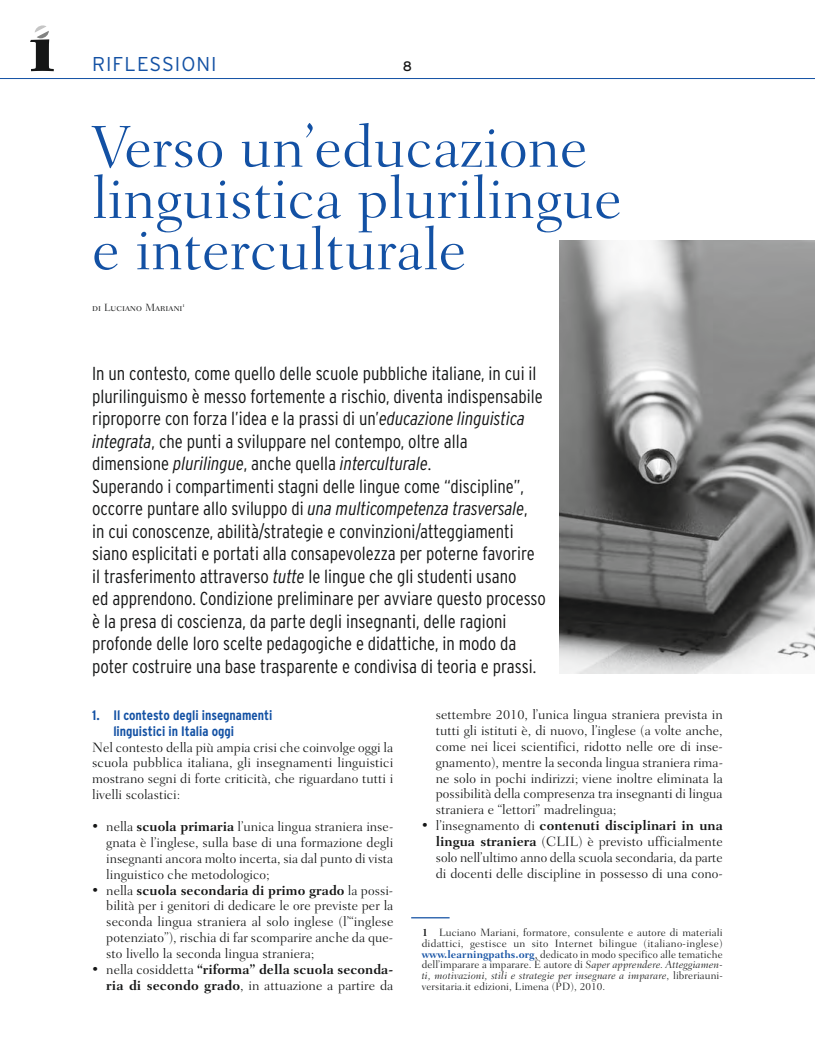
<style>
.page{position:relative;width:815px;height:1046px;background:#fff}
.page>*{position:absolute;margin:0;border:0;box-sizing:border-box;transform-origin:0 0}
.t1{font:300 60px/51.2px "Fairfield LH";color:#1351a4}
.t2{font:300 20px "Interstate";letter-spacing:.05em;color:#1351a4}
.t3{font:300 condensed 18.75px/22.5px "Interstate";color:#151616}
.t4{font:300 13.75px/15.9px "Fairfield LH";color:#151616;text-align:justify}
.t5{font:700 13.75px/15.9px "Fairfield LH";color:#151616;text-align:right}
.t6{font:700 condensed 13.75px/15.9px "Interstate";color:#1351a4}
.t7{font:13.75px "Interstate";color:#151616}
.t8{font:300 10.75px/10.8px "Fairfield LH";letter-spacing:.01em;color:#151616;text-align:justify}
.t9{font:10.62px "Fairfield LH Light SC";color:#151616}
.s1{font-style:italic}
.s2{font-weight:700}
.s3{font-weight:300}
.s4{font-weight:700;color:#1351a4}
</style>
<div class="page">
<hr style="left:0;top:78px;width:815px;height:1px;background:#1351a4">
<svg style="left:30px;top:25px;width:24px;height:46px"></svg>
<hr style="left:411px;top:917px;width:39px;height:1px;background:#1351a4">
<img style="left:560px;top:241px;width:255px;height:432px">
<h2 class="t2" style="left:92px;top:53px;width:126px">RIFLESSIONI</h2>
<p class="t7" style="left:403px;top:58px;width:11px">8</p>
<h1 class="t1" style="left:92px;top:121px;width:531px">Verso un’educazione linguistica plurilingue e interculturale</h1>
<p class="t9" style="left:92px;top:301px;width:94px">di Luciano Mariani<sup>1</sup></p>
<p class="t3" style="left:92px;top:362px;width:455px">In un contesto, come quello delle scuole pubbliche italiane, in cui il plurilinguismo è messo fortemente a rischio, diventa indispensabile riproporre con forza l’idea e la prassi di un’<span class="s1">educazione linguistica integrata</span>, che punti a sviluppare nel contempo, oltre alla dimensione <span class="s1">plurilingue</span>, anche quella <span class="s1">interculturale</span>.<br>Superando i compartimenti stagni delle lingue come “discipline”, occorre puntare allo sviluppo di <span class="s1">una multicompetenza trasversale</span>,<br>in cui conoscenze, abilità/strategie e convinzioni/atteggiamenti siano esplicitati e portati alla consapevolezza per poterne favorire il trasferimento attraverso <span class="s1">tutte</span> le lingue che gli studenti usano<br>ed apprendono. Condizione preliminare per avviare questo processo è la presa di coscienza, da parte degli insegnanti, delle ragioni profonde delle loro scelte pedagogiche e didattiche, in modo da poter costruire una base trasparente e condivisa di teoria e prassi.</p>
<p class="t6" style="left:113px;top:706px;width:160px;text-indent:-21px">1. Il contesto degli insegnamenti linguistici in Italia oggi</p>
<p class="t4" style="left:92px;top:739px;width:303px">Nel contesto della più ampia crisi che coinvolge oggi la scuola pubblica italiana, gli insegnamenti linguistici mostrano segni di forte criticità, che riguardano tutti i livelli scolastici:</p>
<p class="t4" style="left:106px;top:818px;width:289px;text-indent:-14px">• nella <span class="s2">scuola primaria</span> l’unica lingua straniera inse&shy;gnata è l’inglese, sulla base di una formazione degli insegnanti ancora molto incerta, sia dal punto di vista linguistico che metodologico;</p>
<p class="t4" style="left:106px;top:882px;width:289px;text-indent:-14px">• nella <span class="s2">scuola secondaria di primo grado</span> la possi&shy;bilità per i genitori di dedicare le ore previste per la seconda lingua straniera al solo inglese (l’“inglese potenziato”), rischia di far scomparire anche da que&shy;sto livello la seconda lingua straniera;</p>
<p class="t5" style="left:92px;top:961px;width:303px">• <span class="s3">nella cosiddetta</span> “riforma” della scuola seconda&shy;ria di secondo grado<span class="s3">, in attuazione a partire da</span></p>
<p class="t4" style="left:436px;top:706px;width:289px">settembre 2010, l’unica lingua straniera prevista in tutti gli istituti è, di nuovo, l’inglese (a volte anche, come nei licei scientifici, ridotto nelle ore di inse&shy;gnamento), mentre la seconda lingua straniera rima&shy;ne solo in pochi indirizzi; viene inoltre eliminata la possibilità della compresenza tra insegnanti di lingua straniera e “lettori” madrelingua;</p>
<p class="t4" style="left:436px;top:817px;width:289px;text-indent:-14px">• l’insegnamento di <span class="s2">contenuti disciplinari in una lingua straniera</span> (CLIL) è previsto ufficialmente solo nell’ultimo anno della scuola secondaria, da parte di docenti delle discipline in possesso di una cono-</p>
<p class="t8" style="left:422px;top:927px;width:303px"><span class="s2">1</span> Luciano Mariani, formatore, consulente e autore di materiali didattici, gestisce un sito Internet bilingue (italiano-inglese) <span class="s4">www.learningpaths.org</span>, dedicato in modo specifico alle tematiche dell’imparare a imparare. È autore di <span class="s1">Saper apprendere. Atteggiamen&shy;ti, motivazioni, stili e strategie per insegnare a imparare</span>, libreriauni&shy;versitaria.it edizioni, Limena (PD), 2010.</p>
</div>
